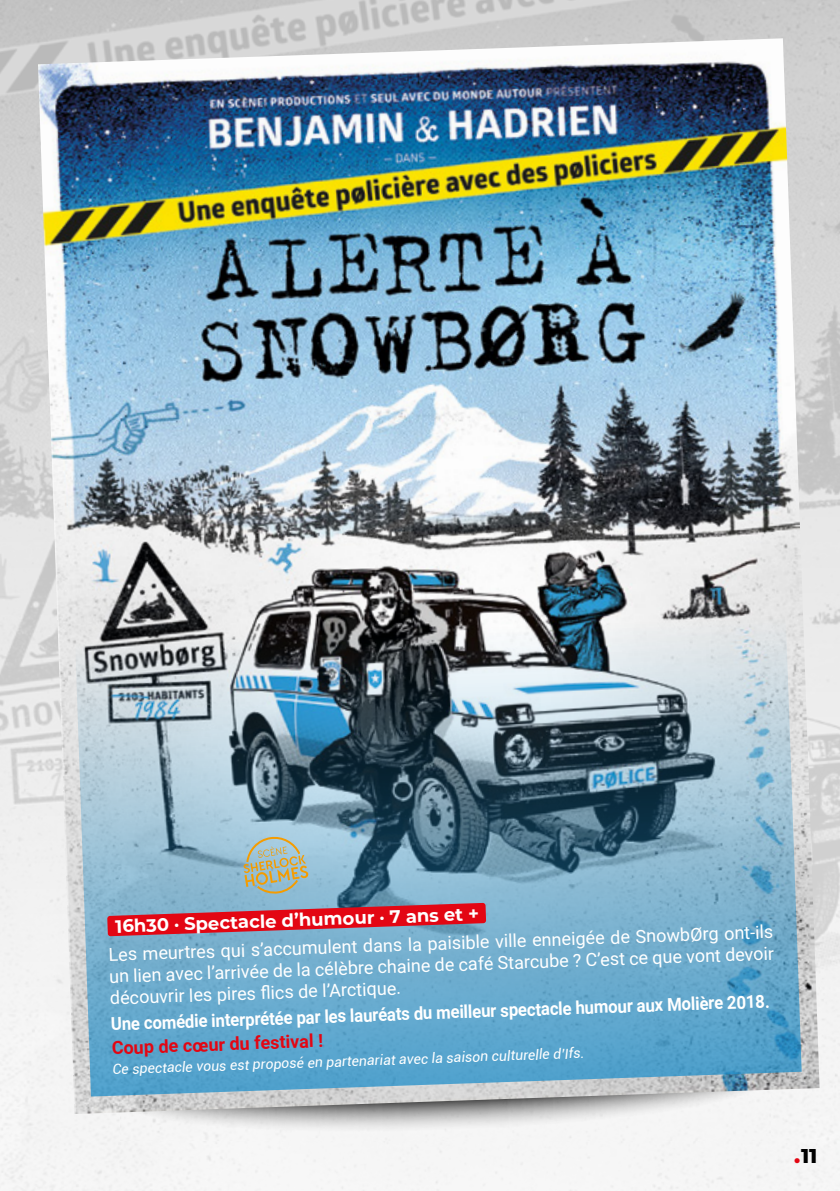
<style>
.page{position:relative;width:840px;height:1191px;background:#fff}
.page>*{position:absolute;margin:0;border:0;box-sizing:border-box;transform-origin:0 0}
.t1{font:800 20px "Montserrat";color:#000}
.t2{font:18px/21.6px "Roboto";color:#fff;text-align:justify}
.t3{font:700 18px "Roboto";color:#fff;scale:.93 1}
.t4{font:700 18px "Montserrat";color:#fff}
.t5{font:700 18px "Roboto";color:#e30613}
.t6{font:italic 14px "Roboto";color:#fff}
.s1{font-weight:700;font-size:26px;color:#e30613}
</style>
<div class="page">
<img style="left:0;top:0;width:839px;height:1191px">
<svg style="left:120px;top:1114px;width:649px;height:26px;fill:#f5f5f5"></svg>
<img style="left:38px;top:38px;width:781px;height:1076px">
<svg style="left:73px;top:572px;width:728px;height:524px;background:#7b9daf"></svg>
<svg style="left:107px;top:903px;width:379px;height:33px;background:#ba4659"></svg>
<svg style="left:243px;top:836px;width:65px;height:57px;background:#adb9a8"></svg>
<p class="t4" style="left:115px;top:913px;width:365px;rotate:-2deg">16h30 . Spectacle d’humour . 7 ans et +</p>
<p class="t2" style="left:108px;top:943px;width:666px;rotate:-2deg">Les meurtres qui s’accumulent dans la paisible ville enneigée de SnowbØrg ont-ils un lien avec l’arrivée de la célèbre chaine de café Starcube ? C’est ce que vont devoir découvrir les pires fl ics de l’Arctique.</p>
<p class="t3" style="left:110px;top:1011px;width:709px;rotate:-2deg">Une comédie interprétée par les lauréats du meilleur spectacle humour aux Molière 2018.</p>
<p class="t5" style="left:111px;top:1035px;width:213px;rotate:-2deg">Coup de cœur du festival !</p>
<p class="t6" style="left:112px;top:1059px;width:473px;rotate:-2deg">Ce spectacle vous est proposé en partenariat avec la saison culturelle d’Ifs.</p>
<p class="t1" style="left:793px;top:1141px;width:25px"><span class="s1">.</span>11</p>
</div>
